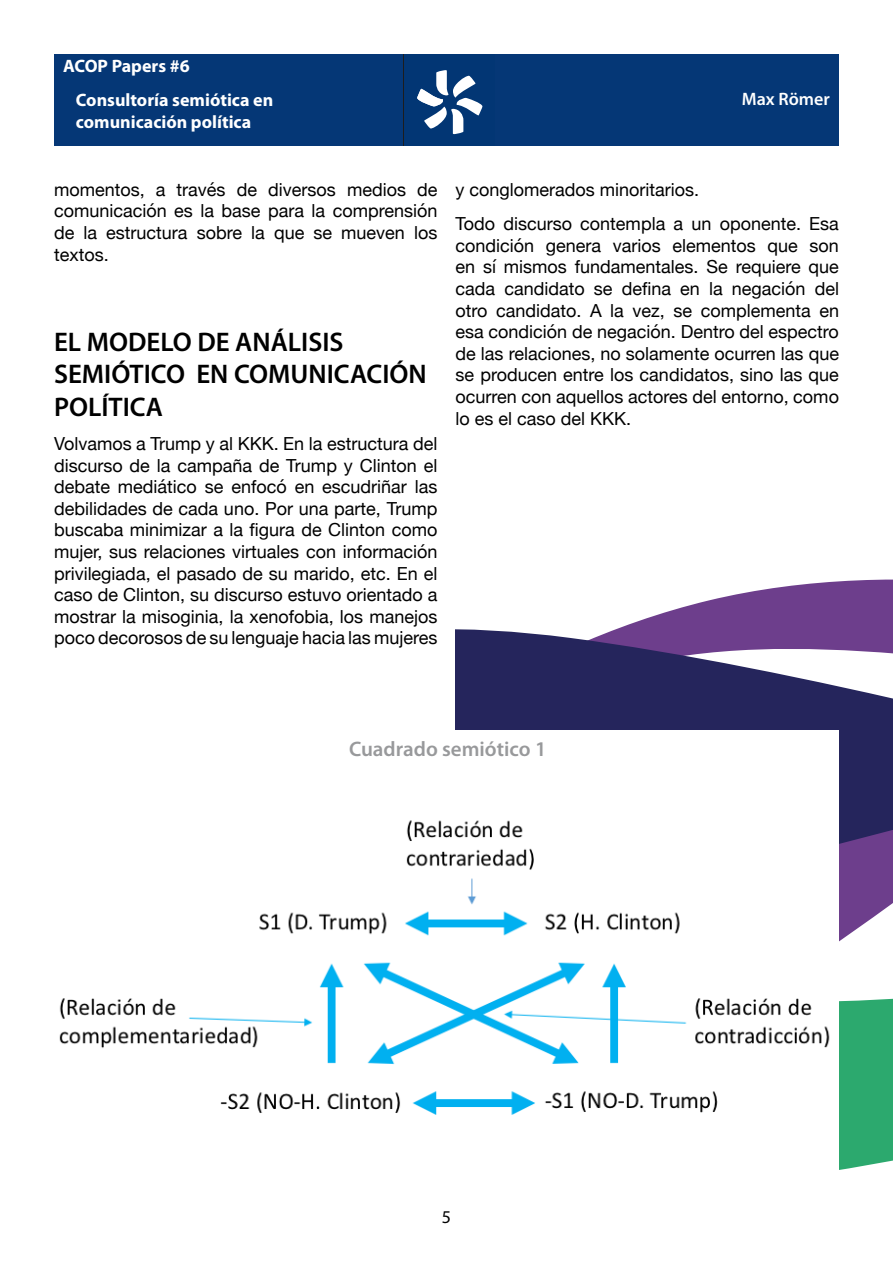
<style>
.page{position:relative;width:893px;height:1263px;background:#fff}
.page>*{position:absolute;margin:0;border:0;box-sizing:border-box;transform-origin:0 0}
.t1{font:600 27px/32.4px "Myriad Pro";color:#000}
.t2{font:600 21px "Myriad Pro";color:#98999b}
.t3{font:18px/21.6px "Helvetica Neue";color:#000;text-align:justify}
.t4{font:700 18px/34.3px "Myriad Pro";color:#fff}
.t5{font:600 18px "Myriad Pro";color:#fff}
.t6{font:18px "Myriad Pro";color:#000}
</style>
<div class="page">
<svg style="left:455px;top:580px;width:438px;height:81px"></svg>
<div style="left:839px;top:1024px;width:54px;height:136px;background:#2ca96e"></div>
<svg style="left:455px;top:661px;width:438px;height:363px;fill:#25255c"></svg>
<div style="left:54px;top:731px;width:785px;height:478px;background:#fff"></div>
<img style="left:59px;top:820px;width:771px;height:295px">
<div style="left:54px;top:54px;width:785px;height:92px;background:#053776"></div>
<svg style="left:417px;top:70px;width:65px;height:64px"></svg>
<p class="t4" style="left:76px;top:48px;width:199px;text-indent:-13px">ACOP Papers #6<br>Consultoría semiótica en</p>
<p class="t4" style="left:76px;top:104px;width:177px">comunicación política</p>
<p class="t5" style="left:742px;top:87px;width:90px">Max Römer</p>
<p class="t3" style="left:54px;top:180px;width:385px">momentos, a través de diversos medios de comunicación es la base para la comprensión de la estructura sobre la que se mueven los textos.</p>
<h1 class="t1" style="left:54px;top:325px;width:374px">EL MODELO DE ANÁLISIS<br>SEMIÓTICO EN COMUNICACIÓN<br>POLÍTICA</h1>
<p class="t3" style="left:54px;top:434px;width:385px">Volvamos a Trump y al KKK. En la estructura del discurso de la campaña de Trump y Clinton el debate mediático se enfocó en escudriñar las debilidades de cada uno. Por una parte, Trump buscaba minimizar a la figura de Clinton como mujer, sus relaciones virtuales con información privilegiada, el pasado de su marido, etc. En el caso de Clinton, su discurso estuvo orientado a mostrar la misoginia, la xenofobia, los manejos poco decorosos de su lenguaje hacia las mujeres</p>
<p class="t3" style="left:455px;top:173px;width:385px;line-height:34.3px">y conglomerados minoritarios.<br>Todo discurso contempla a un oponente. Esa</p>
<p class="t3" style="left:455px;top:236px;width:385px">condición genera varios elementos que son en sí mismos fundamentales. Se requiere que cada candidato se defina en la negación del otro candidato. A la vez, se complementa en esa condición de negación. Dentro del espectro de las relaciones, no solamente ocurren las que se producen entre los candidatos, sino las que ocurren con aquellos actores del entorno, como lo es el caso del KKK.</p>
<p class="t2" style="left:349px;top:736px;width:199px">Cuadrado semiótico 1</p>
<p class="t6" style="left:442px;top:1206px;width:11px">5</p>
</div>
